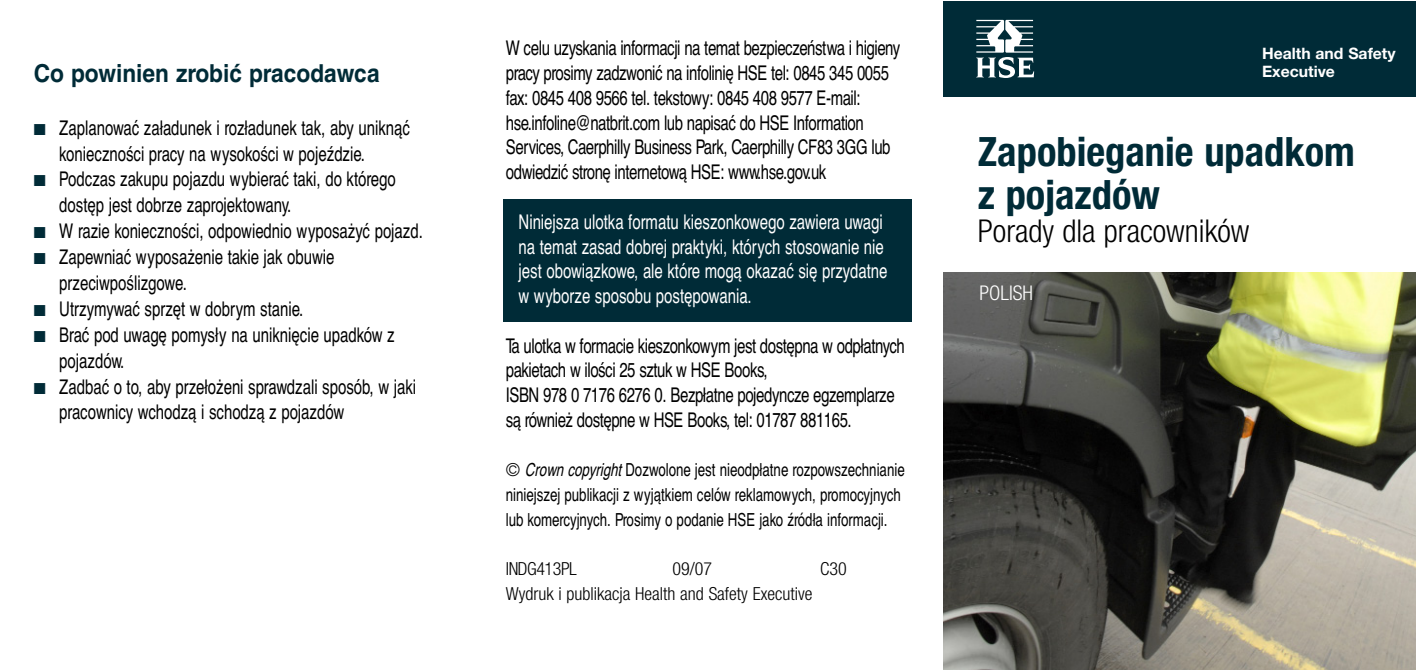
<style>
.page{position:relative;width:1416px;height:670px;background:#fff}
.page>*{position:absolute;margin:0;border:0;box-sizing:border-box;transform-origin:0 0}
.t1{font:700 condensed 40.5px/42.8px "Helvetica Neue";color:#002b37}
.t2{font:300 condensed 31.5px "Helvetica Neue";color:#000}
.t3{font:24.75px "Helvetica Narrow CE Bold";color:#002b37;scale:1.12 1}
.t4{font:20.25px/24.8px "Helvetica Narrow CE Regular";letter-spacing:-.025em;color:#000;scale:.9 1}
.t5{font:20.25px/25.9px "Helvetica Narrow CE Regular";color:#000;scale:.9 1}
.t6{font:20.25px/24.8px "Helvetica Narrow CE Regular";color:#fff;scale:.9 1}
.t7{font:300 condensed 20.25px "Helvetica Neue";color:#fff}
.t8{font:18px/24.8px "Helvetica Narrow CE Regular";color:#000;scale:.9 1}
.t9{font:300 condensed 18px "Helvetica Neue";color:#000}
.t10{font:300 condensed 18px "Helvetica Neue";letter-spacing:-.025em;color:#000}
.t11{font:700 15.75px/18px "Helvetica Neue";color:#fff}
.s1{color:#002b37}
.s2{font-family:"Helvetica Neue";font-weight:300;font-stretch:condensed}
.s3{font-style:italic}
</style>
<div class="page">
<div style="left:944px;top:1px;width:472px;height:95px;background:#002b37"></div>
<svg style="left:976px;top:20px;width:58px;height:58px"></svg>
<div style="left:504px;top:199px;width:408px;height:122px;background:#002b37"></div>
<img style="left:944px;top:272px;width:472px;height:398px">
<p class="t4" style="left:506px;top:38px;width:440px">W celu uzyskania informacji na temat bezpieczeństwa i higieny</p>
<p class="t3" style="left:34px;top:64px;width:310px">Co powinien zrobić pracodawca</p>
<p class="t4" style="left:506px;top:63px;width:427px">pracy prosimy zadzwonić na infolinię HSE tel: 0845 345 0055 fax: 0845 408 9566 tel. tekstowy: 0845 408 9577 E-mail:</p>
<p class="t5" style="left:59px;top:117px;width:391px;text-indent:-26px"><span class="s1">■</span> Zaplanować załadunek i rozładunek tak, aby uniknąć konieczności pracy na wysokości w pojeździe.</p>
<p class="t5" style="left:59px;top:168px;width:375px;text-indent:-26px"><span class="s1">■</span> Podczas zakupu pojazdu wybierać taki, do którego dostęp jest dobrze zaprojektowany.</p>
<p class="t5" style="left:34px;top:220px;width:434px"><span class="s1">■</span> W razie konieczności, odpowiednio wyposażyć pojazd.</p>
<p class="t5" style="left:59px;top:246px;width:307px;text-indent:-26px"><span class="s1">■</span> Zapewniać wyposażenie takie jak obuwie przeciwpoślizgowe.</p>
<p class="t5" style="left:34px;top:298px;width:301px"><span class="s1">■</span> Utrzymywać sprzęt w dobrym stanie.</p>
<p class="t5" style="left:59px;top:324px;width:374px;text-indent:-26px"><span class="s1">■</span> Brać pod uwagę pomysły na uniknięcie upadków z pojazdów.</p>
<p class="t5" style="left:59px;top:375px;width:398px;text-indent:-26px"><span class="s1">■</span> Zadbać o to, aby przełożeni sprawdzali sposób, w jaki pracownicy wchodzą i schodzą z pojazdów</p>
<p class="t4" style="left:506px;top:112px;width:429px">hse.infoline@natbrit.com lub napisać do HSE Information<br>Services, Caerphilly Business Park, Caerphilly CF83 3GG lub odwiedzić stronę internetową HSE: www.hse.gov.uk</p>
<p class="t6" style="left:519px;top:211px;width:411px">Niniejsza ulotka formatu kieszonkowego zawiera uwagi na temat zasad dobrej praktyki, których stosowanie nie jest obowiązkowe, ale które mogą okazać się przydatne w wyborze sposobu postępowania.</p>
<p class="t4" style="left:506px;top:335px;width:445px">Ta ulotka w formacie kieszonkowym jest dostępna w odpłatnych pakietach w ilości 25 sztuk w HSE Books,<br>ISBN 978 0 7176 6276 0. Bezpłatne pojedyncze egzemplarze są również dostępne w HSE Books, tel: 01787 881165.</p>
<p class="t8" style="left:506px;top:459px;width:445px"><span class="s2">©</span> <span class="s3">Crown copyright</span>Dozwolone jest nieodpłatne rozpowszechnianie niniejszej publikacji z wyjątkiem celów reklamowych, promocyjnych lub komercyjnych. Prosimy o podanie HSE jako źródła informacji.</p>
<p class="t10" style="left:506px;top:562px;width:73px">INDG413PL</p>
<p class="t9" style="left:673px;top:562px;width:41px">09/07</p>
<p class="t9" style="left:820px;top:562px;width:28px">C30</p>
<p class="t9" style="left:506px;top:587px;width:308px">Wydruk i publikacja Health and Safety Executive</p>
<p class="t11" style="left:1262px;top:45px;width:135px">Health and Safety<br>Executive</p>
<h1 class="t1" style="left:978px;top:134px;width:379px">Zapobieganie upadkom z pojazdów</h1>
<h2 class="t2" style="left:978px;top:220px;width:273px">Porady dla pracowników</h2>
<p class="t7" style="left:980px;top:285px;width:55px">POLISH</p>
</div>
